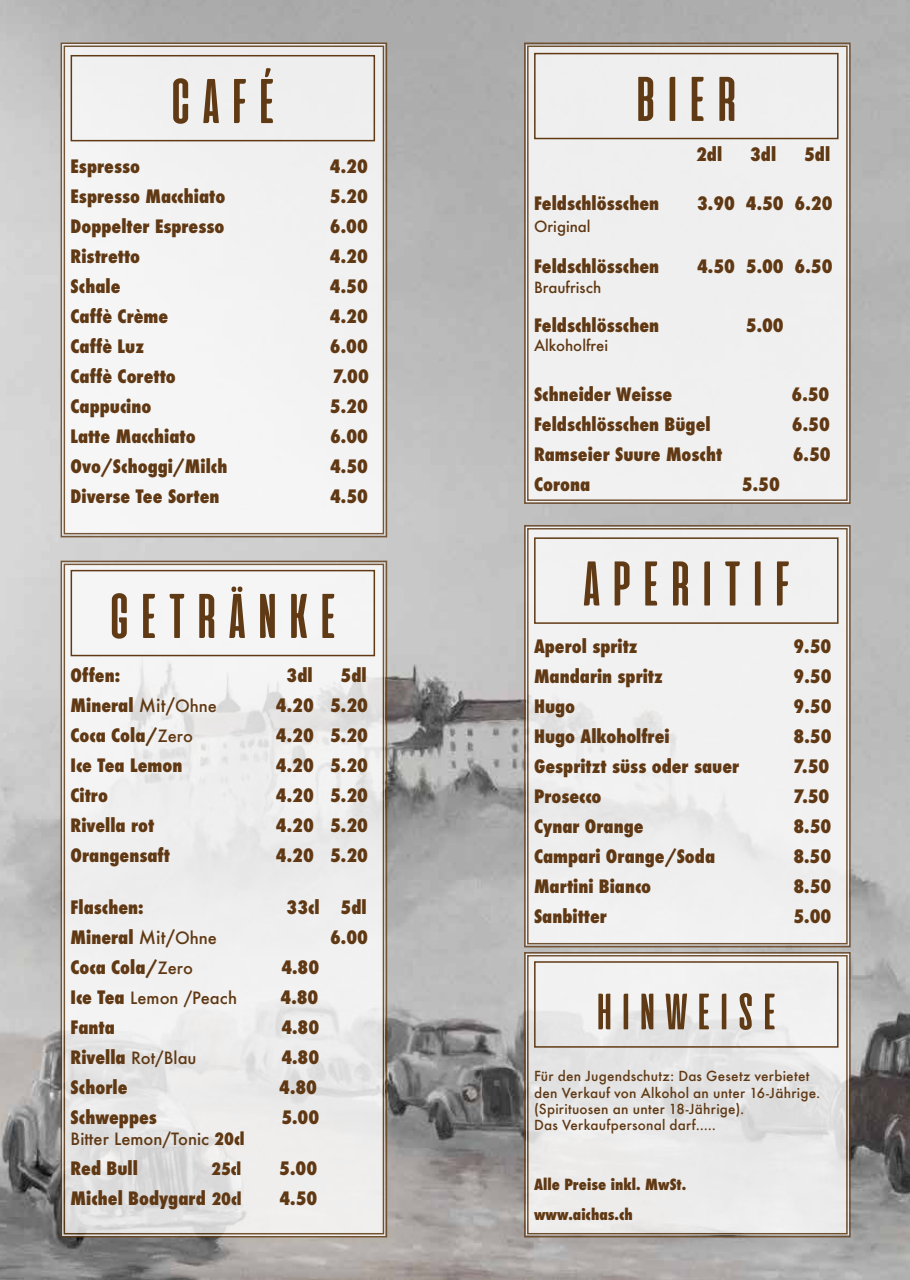
<style>
.page{position:relative;width:910px;height:1280px;background:#fff}
.page>*{position:absolute;margin:0;border:0;box-sizing:border-box;transform-origin:0 0}
.t1{font:700 63px "Alienscows";color:#603a14}
.t2{font:700 51px "Alienscows";color:#603a14}
.t3{font:800 condensed 18px "Futura";color:#603914}
.t4{font:500 16.5px "Futura";color:#603914}
.t5{font:800 condensed 16.5px "Futura";color:#603914}
.t6{font:800 condensed 15px/30px "Futura";color:#603914}
.t7{font:500 15px "Futura";color:#603914}
.t8{font:500 13.5px/16.4px "Futura";letter-spacing:.02em;color:#603914}
.s1{font-weight:500;font-stretch:normal}
.s2{font-weight:500;font-stretch:normal;font-size:16.5px}
.s3{font-weight:800;font-stretch:condensed;font-size:18px}
.s4{font-weight:800;font-stretch:condensed}
.s5{font-size:16.5px}
</style>
<div class="page">
<img style="left:0;top:0;width:910px;height:1280px">
<div style="left:60px;top:42px;width:328px;height:496px;background:#f3f3f3"></div>
<div style="left:64px;top:46px;width:320px;height:488px;border:1px solid #603a14"></div>
<div style="left:71px;top:55px;width:304px;height:86px;border:2px solid #603a14"></div>
<svg style="left:60px;top:560px;width:328px;height:678px"></svg>
<div style="left:71px;top:570px;width:304px;height:86px;border:2px solid #603a14"></div>
<div style="left:523px;top:42px;width:328px;height:463px;background:#efefef"></div>
<div style="left:527px;top:46px;width:321px;height:455px;border:1px solid #603a14"></div>
<div style="left:534px;top:53px;width:304px;height:86px;border:2px solid #603a14"></div>
<svg style="left:523px;top:951px;width:328px;height:287px"></svg>
<div style="left:527px;top:955px;width:321px;height:279px;border:1px solid #603a14"></div>
<div style="left:534px;top:961px;width:304px;height:87px;border:2px solid #603a14"></div>
<svg style="left:523px;top:524px;width:328px;height:424px"></svg>
<div style="left:527px;top:528px;width:321px;height:416px;border:1px solid #603a14"></div>
<div style="left:534px;top:537px;width:304px;height:87px;border:2px solid #603a14"></div>
<h1 class="t1" style="left:165px;top:68px;width:117px">CAFÉ</h1>
<p class="t3" style="left:71px;top:154px;width:71px">Espresso</p>
<p class="t3" style="left:330px;top:154px;width:39px">4.20</p>
<p class="t3" style="left:71px;top:184px;width:156px">Espresso Macchiato</p>
<p class="t3" style="left:330px;top:184px;width:39px">5.20</p>
<p class="t3" style="left:71px;top:214px;width:155px">Doppelter Espresso</p>
<p class="t3" style="left:330px;top:214px;width:39px">6.00</p>
<p class="t3" style="left:71px;top:244px;width:71px">Ristretto</p>
<p class="t3" style="left:330px;top:244px;width:39px">4.20</p>
<p class="t3" style="left:71px;top:274px;width:51px">Schale</p>
<p class="t3" style="left:330px;top:274px;width:39px">4.50</p>
<p class="t3" style="left:71px;top:304px;width:99px">Caffè Crème</p>
<p class="t3" style="left:330px;top:304px;width:39px">4.20</p>
<p class="t3" style="left:71px;top:334px;width:75px">Caffè Luz</p>
<p class="t3" style="left:330px;top:334px;width:39px">6.00</p>
<p class="t3" style="left:71px;top:364px;width:107px">Caffè Coretto</p>
<p class="t3" style="left:333px;top:364px;width:38px">7.00</p>
<p class="t3" style="left:71px;top:394px;width:82px">Cappucino</p>
<p class="t3" style="left:330px;top:394px;width:39px">5.20</p>
<p class="t3" style="left:71px;top:424px;width:127px">Latte Macchiato</p>
<p class="t3" style="left:330px;top:424px;width:39px">6.00</p>
<p class="t3" style="left:71px;top:454px;width:158px">Ovo/Schoggi/Milch</p>
<p class="t3" style="left:330px;top:454px;width:39px">4.50</p>
<p class="t3" style="left:71px;top:484px;width:150px">Diverse Tee Sorten</p>
<p class="t3" style="left:330px;top:484px;width:39px">4.50</p>
<h1 class="t1" style="left:104px;top:583px;width:240px">GETRÄNKE</h1>
<p class="t3" style="left:71px;top:663px;width:51px">Offen:</p>
<p class="t3" style="left:287px;top:663px;width:28px">3dl</p>
<p class="t3" style="left:341px;top:663px;width:28px">5dl</p>
<p class="t3" style="left:71px;top:693px;width:148px">Mineral <span class="s1">Mit/</span><span class="s2">Ohne</span></p>
<p class="t3" style="left:276px;top:693px;width:94px">4.20 5.20</p>
<p class="t3" style="left:71px;top:723px;width:124px">Coca Cola/<span class="s2">Zero</span></p>
<p class="t3" style="left:276px;top:723px;width:94px">4.20 5.20</p>
<p class="t3" style="left:71px;top:753px;width:113px">Ice Tea Lemon</p>
<p class="t3" style="left:276px;top:753px;width:94px">4.20 5.20</p>
<p class="t3" style="left:71px;top:783px;width:39px">Citro</p>
<p class="t3" style="left:276px;top:783px;width:94px">4.20 5.20</p>
<p class="t3" style="left:71px;top:813px;width:85px">Rivella rot</p>
<p class="t3" style="left:276px;top:813px;width:94px">4.20 5.20</p>
<p class="t3" style="left:71px;top:843px;width:101px">Orangensaft</p>
<p class="t3" style="left:276px;top:843px;width:94px">4.20 5.20</p>
<p class="t3" style="left:71px;top:895px;width:75px">Flaschen:</p>
<p class="t3" style="left:287px;top:895px;width:82px">33cl 5dl</p>
<p class="t3" style="left:71px;top:925px;width:148px">Mineral <span class="s1">Mit/</span><span class="s2">Ohne</span></p>
<p class="t3" style="left:330px;top:925px;width:39px">6.00</p>
<p class="t3" style="left:71px;top:955px;width:124px">Coca Cola/<span class="s2">Zero</span></p>
<p class="t3" style="left:281px;top:955px;width:39px">4.80</p>
<p class="t4" style="left:71px;top:986px;width:168px"><span class="s3">Ice Tea</span> Lemon /Peach</p>
<p class="t3" style="left:280px;top:985px;width:39px">4.80</p>
<p class="t3" style="left:71px;top:1015px;width:46px">Fanta</p>
<p class="t3" style="left:281px;top:1015px;width:39px">4.80</p>
<p class="t4" style="left:71px;top:1046px;width:127px"><span class="s3">Rivella</span> Rot/Blau</p>
<p class="t3" style="left:281px;top:1045px;width:39px">4.80</p>
<p class="t3" style="left:71px;top:1075px;width:58px">Schorle</p>
<p class="t3" style="left:279px;top:1075px;width:39px">4.80</p>
<p class="t3" style="left:71px;top:1105px;width:88px">Schweppes</p>
<p class="t3" style="left:281px;top:1105px;width:39px">5.00</p>
<p class="t4" style="left:71px;top:1128px;width:175px">Bitter Lemon/Tonic <span class="s4">20cl</span></p>
<p class="t3" style="left:71px;top:1156px;width:69px">Red Bull</p>
<p class="t5" style="left:211px;top:1158px;width:32px">25cl</p>
<p class="t3" style="left:279px;top:1156px;width:39px">5.00</p>
<p class="t3" style="left:71px;top:1186px;width:172px">Michel Bodygard <span class="s5">20cl</span></p>
<p class="t3" style="left:279px;top:1186px;width:39px">4.50</p>
<h1 class="t1" style="left:630px;top:66px;width:114px">BIER</h1>
<p class="t3" style="left:696px;top:142px;width:28px">2dl</p>
<p class="t3" style="left:750px;top:142px;width:28px">3dl</p>
<p class="t3" style="left:804px;top:142px;width:28px">5dl</p>
<p class="t3" style="left:534px;top:191px;width:127px">Feldschlösschen</p>
<p class="t3" style="left:697px;top:191px;width:137px">3.90 4.50 6.20</p>
<p class="t7" style="left:534px;top:216px;width:58px">Original</p>
<p class="t3" style="left:534px;top:254px;width:127px">Feldschlösschen</p>
<p class="t3" style="left:697px;top:254px;width:137px">4.50 5.00 6.50</p>
<p class="t7" style="left:534px;top:277px;width:69px">Braufrisch</p>
<p class="t3" style="left:534px;top:313px;width:127px">Feldschlösschen</p>
<p class="t3" style="left:746px;top:313px;width:39px">5.00</p>
<p class="t7" style="left:534px;top:335px;width:75px">Alkoholfrei</p>
<p class="t3" style="left:534px;top:382px;width:140px">Schneider Weisse</p>
<p class="t3" style="left:791px;top:382px;width:39px">6.50</p>
<p class="t3" style="left:534px;top:412px;width:178px">Feldschlösschen Bügel</p>
<p class="t3" style="left:792px;top:412px;width:39px">6.50</p>
<p class="t3" style="left:534px;top:442px;width:190px">Ramseier Suure Moscht</p>
<p class="t3" style="left:793px;top:442px;width:39px">6.50</p>
<p class="t3" style="left:534px;top:472px;width:58px">Corona</p>
<p class="t3" style="left:742px;top:472px;width:39px">5.50</p>
<h1 class="t1" style="left:577px;top:550px;width:220px">APERITIF</h1>
<p class="t3" style="left:534px;top:634px;width:105px">Aperol spritz</p>
<p class="t3" style="left:793px;top:634px;width:39px">9.50</p>
<p class="t3" style="left:534px;top:664px;width:130px">Mandarin spritz</p>
<p class="t3" style="left:794px;top:664px;width:39px">9.50</p>
<p class="t3" style="left:534px;top:694px;width:43px">Hugo</p>
<p class="t3" style="left:794px;top:694px;width:39px">9.50</p>
<p class="t3" style="left:534px;top:724px;width:137px">Hugo Alkoholfrei</p>
<p class="t3" style="left:794px;top:724px;width:39px">8.50</p>
<p class="t3" style="left:534px;top:754px;width:207px">Gespritzt süss oder sauer</p>
<p class="t3" style="left:793px;top:754px;width:38px">7.50</p>
<p class="t3" style="left:534px;top:784px;width:69px">Prosecco</p>
<p class="t3" style="left:793px;top:784px;width:38px">7.50</p>
<p class="t3" style="left:534px;top:814px;width:111px">Cynar Orange</p>
<p class="t3" style="left:793px;top:814px;width:39px">8.50</p>
<p class="t3" style="left:534px;top:844px;width:183px">Campari Orange/Soda</p>
<p class="t3" style="left:793px;top:844px;width:39px">8.50</p>
<p class="t3" style="left:534px;top:874px;width:118px">Martini Bianco</p>
<p class="t3" style="left:793px;top:874px;width:39px">8.50</p>
<p class="t3" style="left:534px;top:904px;width:74px">Sanbitter</p>
<p class="t3" style="left:793px;top:904px;width:39px">5.00</p>
<h2 class="t2" style="left:592px;top:985px;width:191px">HINWEISE</h2>
<p class="t8" style="left:534px;top:1068px;width:288px">Für den Jugendschutz: Das Gesetz verbietet den Verkauf von Alkohol an unter 16-Jährige. (Spirituosen an unter 18-Jährige).<br>Das Verkaufpersonal darf.....</p>
<p class="t6" style="left:534px;top:1170px;width:154px">Alle Preise inkl. MwSt. www.aichas.ch</p>
</div>
